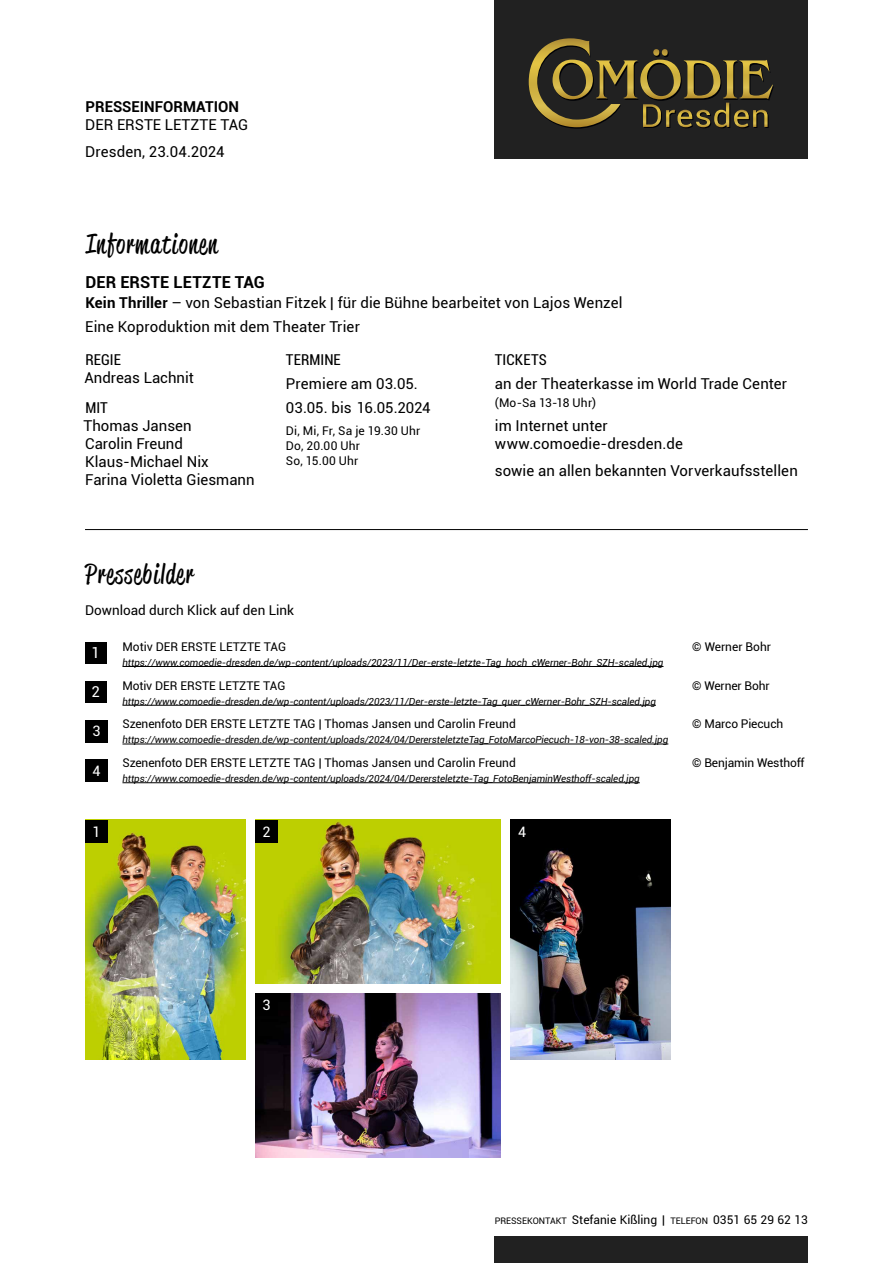
<style>
.page{position:relative;width:893px;height:1263px;background:#fff}
.page>*{position:absolute;margin:0;border:0;box-sizing:border-box;transform-origin:0 0}
.t1{font:27px "Reklame Script";letter-spacing:.06em;color:#000}
.t2{font:700 16.5px "Roboto";letter-spacing:.005em;color:#000}
.t3{font:15px/18px "Roboto";letter-spacing:.005em;color:#000}
.t4{font:condensed 15px "Roboto";color:#000}
.t5{font:700 15px "Roboto";color:#000}
.t6{font:15px "Roboto";color:#fff}
.t7{font:14.4px "Roboto";color:#fff}
.t8{font:13.5px "Roboto";color:#000}
.t9{font:12px "Roboto";color:#000}
.t10{font:12px/15px "Roboto";letter-spacing:.02em;color:#000}
.t11{font:italic 9.75px "Roboto";letter-spacing:-.01em;color:#000}
.s1{font-weight:700}
.s2{font-size:9px}
</style>
<div class="page">
<div style="left:495px;top:0;width:313px;height:158px;background:#212121"></div>
<svg style="left:529px;top:38px;width:245px;height:91px"></svg>
<div style="left:495px;top:1236px;width:313px;height:27px;background:#212121"></div>
<hr style="left:122px;top:666px;width:541px;height:1px;background:#000">
<hr style="left:122px;top:705px;width:534px;height:1px;background:#000">
<hr style="left:122px;top:744px;width:546px;height:1px;background:#000">
<hr style="left:122px;top:782px;width:518px;height:1px;background:#000">
<div style="left:85px;top:642px;width:22px;height:21px;background:#000"></div>
<div style="left:85px;top:681px;width:22px;height:22px;background:#000"></div>
<img style="left:85px;top:820px;width:160px;height:240px">
<img style="left:511px;top:820px;width:160px;height:240px">
<div style="left:85px;top:759px;width:23px;height:23px;background:#000"></div>
<div style="left:85px;top:720px;width:23px;height:22px;background:#000"></div>
<img style="left:255px;top:820px;width:246px;height:163px">
<div style="left:255px;top:820px;width:23px;height:22px;background:#000"></div>
<img style="left:255px;top:993px;width:246px;height:164px">
<div style="left:255px;top:993px;width:23px;height:23px;background:#000"></div>
<hr style="left:85px;top:529px;width:723px;height:1px;background:#000">
<div style="left:85px;top:820px;width:23px;height:22px;background:#000"></div>
<div style="left:511px;top:820px;width:23px;height:22px;background:#000"></div>
<h3 class="t5" style="left:86px;top:96px;width:155px">PRESSEINFORMATION</h3>
<h3 class="t3" style="left:85px;top:111px;width:165px;line-height:27px">DER ERSTE LETZTE TAG<br>Dresden, 23.04.2024</h3>
<h1 class="t1" style="left:86px;top:226px;width:133px">Informationen</h1>
<h2 class="t2" style="left:86px;top:271px;width:181px">DER ERSTE LETZTE TAG</h2>
<h3 class="t3" style="left:85px;top:290px;width:539px;line-height:24.3px"><span class="s1">Kein Thriller</span> – von Sebastian Fitzek | fü r die Bü hne bearbeitet von Lajos Wenzel<br>Eine Koproduktion mit dem Theater Trier</h3>
<h3 class="t4" style="left:86px;top:349px;width:37px">REGIE</h3>
<h3 class="t3" style="left:84px;top:368px;width:111px">Andreas Lachnit</h3>
<h3 class="t4" style="left:86px;top:397px;width:24px">MIT</h3>
<h3 class="t3" style="left:83px;top:416px;width:173px">Thomas Jansen<br>Carolin Freund<br>Klaus-Michael Nix<br>Farina Violetta Giesmann</h3>
<h3 class="t4" style="left:495px;top:349px;width:54px">TICKETS</h3>
<h3 class="t3" style="left:495px;top:374px;width:294px">an der Theaterkasse im World Trade Center</h3>
<p class="t9" style="left:495px;top:394px;width:103px">(Mo-Sa 13-18 Uhr)</p>
<h3 class="t3" style="left:495px;top:416px;width:190px">im Internet unter www.comoedie-dresden.de</h3>
<h3 class="t3" style="left:495px;top:461px;width:305px">sowie an allen bekannten Vorverkaufsstellen</h3>
<h3 class="t4" style="left:286px;top:349px;width:56px">TERMINE</h3>
<h3 class="t3" style="left:286px;top:371px;width:146px;line-height:24px">Premiere am 03.05.<br>03.05. bis 16.05.2024</h3>
<p class="t10" style="left:286px;top:423px;width:136px">Di, Mi, Fr, Sa je 19.30 Uhr<br>Do, 20.00 Uhr<br>So, 15.00 Uhr</p>
<h1 class="t1" style="left:85px;top:555px;width:109px">Pressebilder</h1>
<h3 class="t8" style="left:85px;top:601px;width:211px">Download durch Klick auf den Link</h3>
<h3 class="t6" style="left:92px;top:642px;width:10px">1</h3>
<h3 class="t6" style="left:92px;top:682px;width:10px">2</h3>
<h3 class="t7" style="left:92px;top:721px;width:10px">3</h3>
<h3 class="t7" style="left:92px;top:761px;width:10px">4</h3>
<p class="t9" style="left:122px;top:638px;width:165px">Motiv DER ERSTE LETZTE TAG</p>
<p class="t9" style="left:692px;top:638px;width:80px">© Werner Bohr</p>
<p class="t11" style="left:122px;top:655px;width:542px">https://www.comoedie-dresden.de/wp-content/uploads/2023/11/Der-erste-letzte-Tag_hoch_cWerner-Bohr_SZH-scaled.jpg</p>
<p class="t9" style="left:122px;top:677px;width:165px">Motiv DER ERSTE LETZTE TAG</p>
<p class="t9" style="left:692px;top:677px;width:79px">© Werner Bohr</p>
<p class="t11" style="left:122px;top:694px;width:535px">https://www.comoedie-dresden.de/wp-content/uploads/2023/11/Der-erste-letzte-Tag_quer_cWerner-Bohr_SZH-scaled.jpg</p>
<p class="t9" style="left:122px;top:716px;width:395px">Szenenfoto DER ERSTE LETZTE TAG | Thomas Jansen und Carolin Freund</p>
<p class="t9" style="left:692px;top:716px;width:93px">© Marco Piecuch</p>
<p class="t11" style="left:122px;top:733px;width:547px">https://www.comoedie-dresden.de/wp-content/uploads/2024/04/DerersteletzteTag_FotoMarcoPiecuch-18-von-38-scaled.jpg</p>
<p class="t9" style="left:122px;top:754px;width:395px">Szenenfoto DER ERSTE LETZTE TAG | Thomas Jansen und Carolin Freund</p>
<p class="t9" style="left:692px;top:754px;width:114px">© Benjamin Westhoff</p>
<p class="t11" style="left:122px;top:772px;width:519px">https://www.comoedie-dresden.de/wp-content/uploads/2024/04/Derersteletzte-Tag_FotoBenjaminWesthoff-scaled.jpg</p>
<h3 class="t7" style="left:92px;top:821px;width:10px">1</h3>
<h3 class="t7" style="left:518px;top:821px;width:10px">4</h3>
<h3 class="t7" style="left:263px;top:821px;width:10px">2</h3>
<h3 class="t7" style="left:263px;top:995px;width:10px">3</h3>
<p class="t9" style="left:495px;top:1211px;width:315px"><span class="s2">PRESSEKONTAKT</span> Stefanie Kißling | <span class="s2">TELEFON</span> 0351 65 29 62 13</p>
</div>
